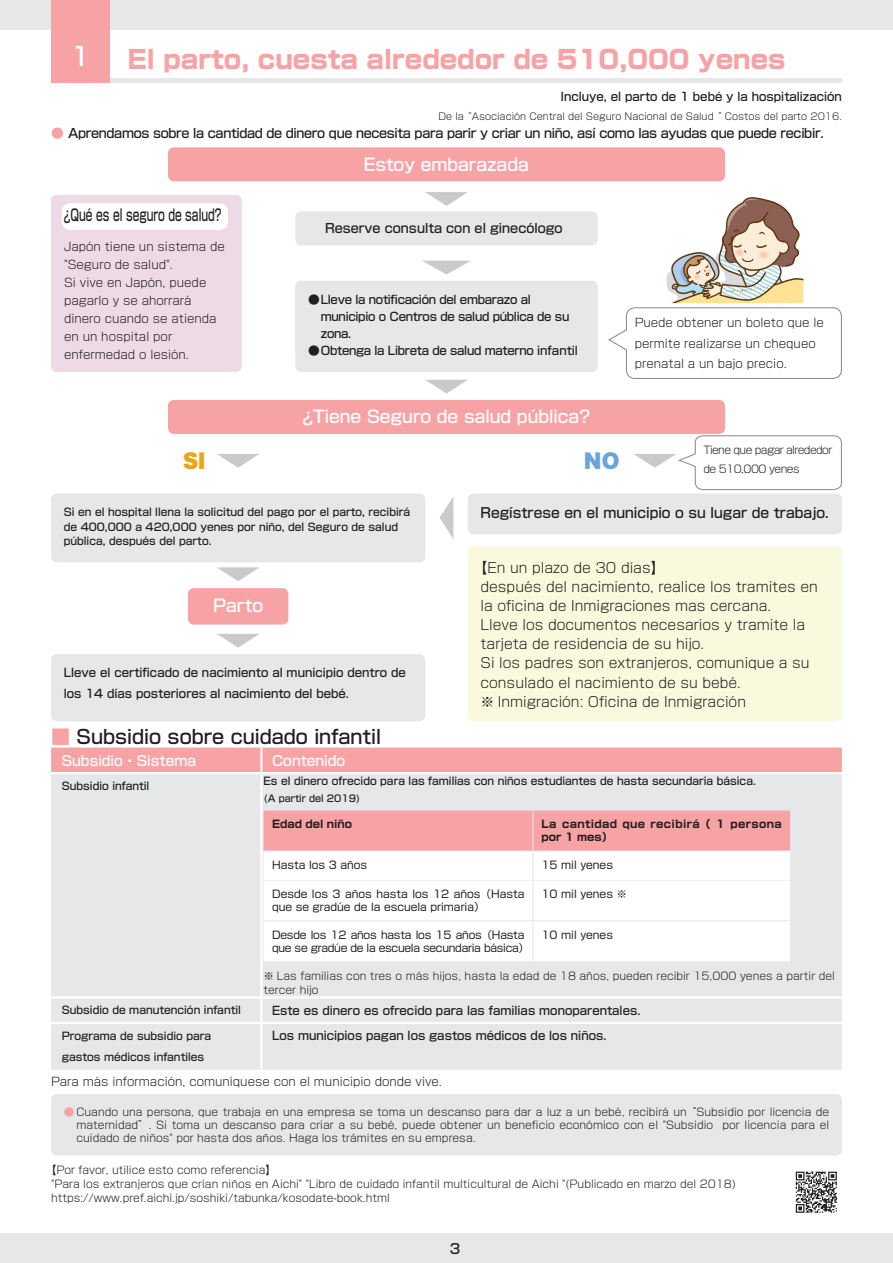
<style>
.page{position:relative;width:893px;height:1263px;background:#fff}
.page>*{position:absolute;margin:0;border:0;box-sizing:border-box;transform-origin:0 0}
.t1{font:800 25.5px "Shin Go Pro";color:#f7a3a6}
.t2{font:500 25.5px "Shin Go Pro";color:#fff}
.t3{font:500 19.2px "Shin Go Pro";color:#231f20}
.t4{font:19.2px "Hiragino Kaku W9 90 msp RKSJ H";color:#eda416}
.t5{font:19.2px "Hiragino Kaku W9 90 msp RKSJ H";color:#6ba5d8}
.t6{font:500 16.95px "Shin Go Pro";color:#fff}
.t7{font:500 15.9px "Shin Go Pro";color:#231f20;scale:.67 1}
.t8{font:300 13.8px/19.2px "Shin Go Pro";color:#231f20}
.t9{font:500 13.8px "Shin Go Pro";color:#231f20}
.t10{font:500 13.8px "Shin Go Pro";color:#fff}
.t11{font:500 12.75px "Shin Go Pro";letter-spacing:-.025em;color:#231f20}
.t12{font:500 12.75px "Shin Go Pro";color:#231f20}
.t13{font:300 11.7px/18px "Shin Go Pro";color:#231f20}
.t14{font:500 11.7px/20.4px "Shin Go Pro";color:#231f20}
.t15{font:500 11.7px/17px "Shin Go Pro";letter-spacing:-.025em;color:#231f20}
.t16{font:300 10.65px/13.8px "Shin Go Pro";color:#231f20}
.t17{font:500 10.65px/14.9px "Shin Go Pro";color:#231f20}
.t18{font:10.65px/12.8px "Shin Go Pro";color:#231f20}
.t19{font:10.65px/12.8px "Shin Go Pro";letter-spacing:-.025em;color:#231f20}
.t20{font:700 10.65px/12.8px "Shin Go Pro";letter-spacing:.035em;color:#231f20}
.t21{font:300 10.65px/18.6px "Shin Go Pro";letter-spacing:-.055em;color:#231f20}
.t22{font:700 10.65px "Shin Go Pro";color:#231f20}
.t23{font:300 9.6px "Shin Go Pro";color:#231f20}
.t24{font:500 9.6px "Shin Go Pro";color:#231f20}
.s1{font-weight:300;color:#f7a3a6}
.s2{font-weight:300}
.s3{color:#f7a3a6}
</style>
<div class="page">
<div style="left:0;top:0;width:893px;height:30px;background:#e6e7e9"></div>
<div style="left:0;top:1233px;width:893px;height:30px;background:#e6e7e9"></div>
<div style="left:109px;top:78px;width:733px;height:5px;background:#e6e7e9"></div>
<div style="left:168px;top:147px;width:557px;height:34px;background:#f7a3a6;border-radius:6px"></div>
<div style="left:295px;top:211px;width:303px;height:34px;background:#e6e7e9;border-radius:6px"></div>
<div style="left:168px;top:400px;width:557px;height:34px;background:#f7a3a6;border-radius:6px"></div>
<div style="left:51px;top:493px;width:374px;height:69px;background:#e6e7e9;border-radius:6px"></div>
<div style="left:468px;top:493px;width:374px;height:41px;background:#e6e7e9;border-radius:6px"></div>
<div style="left:188px;top:588px;width:100px;height:37px;background:#f7a3a6;border-radius:6px"></div>
<div style="left:51px;top:654px;width:374px;height:67px;background:#e6e7e9;border-radius:6px"></div>
<div style="left:468px;top:546px;width:374px;height:175px;background:#f9fadd;border-radius:6px"></div>
<div style="left:51px;top:1094px;width:791px;height:61px;background:#e6e7e9;border-radius:6px"></div>
<div style="left:51px;top:0;width:58px;height:83px;background:#f7a3a6"></div>
<div style="left:51px;top:195px;width:191px;height:177px;background:#eedae4;border-radius:6px"></div>
<div style="left:62px;top:203px;width:166px;height:27px;background:#fff;border-radius:9px"></div>
<svg style="left:425px;top:192px;width:43px;height:14px"></svg>
<svg style="left:423px;top:261px;width:47px;height:13px"></svg>
<svg style="left:426px;top:380px;width:41px;height:14px"></svg>
<svg style="left:217px;top:634px;width:42px;height:14px"></svg>
<svg style="left:217px;top:567px;width:42px;height:14px"></svg>
<svg style="left:217px;top:454px;width:42px;height:14px"></svg>
<svg style="left:634px;top:435px;width:208px;height:56px"></svg>
<svg style="left:440px;top:497px;width:13px;height:41px"></svg>
<div style="left:51px;top:747px;width:791px;height:25px;background:#f7a3a6"></div>
<div style="left:51px;top:774px;width:791px;height:296px;background:#e6e7e9"></div>
<hr style="left:260px;top:747px;width:2px;height:25px;background:#fff">
<hr style="left:260px;top:774px;width:2px;height:222px;background:#fff">
<hr style="left:260px;top:998px;width:2px;height:24px;background:#fff">
<hr style="left:51px;top:1022px;width:210px;height:2px;background:#fff">
<hr style="left:261px;top:1022px;width:581px;height:2px;background:#fff">
<hr style="left:260px;top:1024px;width:2px;height:46px;background:#fff">
<hr style="left:51px;top:996px;width:210px;height:2px;background:#fff">
<hr style="left:261px;top:996px;width:581px;height:2px;background:#fff">
<svg style="left:264px;top:881px;width:526px;height:80px"></svg>
<svg style="left:264px;top:810px;width:526px;height:70px"></svg>
<hr style="left:533px;top:881px;width:1px;height:39px;background:#e6e7e9">
<hr style="left:264px;top:920px;width:269px;height:1px;background:#e6e7e9">
<hr style="left:533px;top:920px;width:257px;height:1px;background:#e6e7e9">
<hr style="left:533px;top:921px;width:1px;height:40px;background:#e6e7e9">
<hr style="left:264px;top:880px;width:269px;height:1px;background:#f2f3f4">
<hr style="left:533px;top:880px;width:257px;height:1px;background:#f2f3f4">
<div style="left:295px;top:281px;width:303px;height:91px;background:#e6e7e9;border-radius:6px"></div>
<svg style="left:608px;top:197px;width:234px;height:182px"></svg>
<svg style="left:796px;top:1172px;width:41px;height:41px"></svg>
<h1 class="t2" style="left:71px;top:36px;width:21px">1</h1>
<h1 class="t1" style="left:128px;top:40px;width:660px">El parto, cuesta alrededor de 510,000 yenes</h1>
<p class="t14" style="left:560px;top:85px;width:283px">Incluye, el parto de 1 bebé y la hospitalización</p>
<p class="t11" style="left:51px;top:123px;width:774px"><span class="s1">●</span> Aprendamos sobre la cantidad de dinero que necesita para parir y criar un niño, así como las ayudas que puede recibir.</p>
<h3 class="t6" style="left:364px;top:150px;width:167px">Estoy embarazada</h3>
<p class="t23" style="left:438px;top:108px;width:405px">De la “Asociación Central del Seguro Nacional de Salud “ Costos del parto 2016.</p>
<h3 class="t7" style="left:64px;top:202px;width:237px">¿Qué es el seguro de salud?</h3>
<p class="t13" style="left:64px;top:236px;width:162px">Japón tiene un sistema de "Seguro de salud".<br>Si vive en Japón, puede pagarlo y se ahorrará dinero cuando se atienda en un hospital por enfermedad o lesión.</p>
<p class="t12" style="left:325px;top:217px;width:239px">Reserve consulta con el ginecólogo</p>
<p class="t15" style="left:321px;top:290px;width:250px;text-indent:-13px"><span class="s2">●</span>Lleve la notificación del embarazo al municipio o Centros de salud pública de su zona.</p>
<p class="t15" style="left:308px;top:341px;width:271px"><span class="s2">●</span>Obtenga la Libreta de salud materno infantil</p>
<h3 class="t6" style="left:302px;top:403px;width:289px">¿Tiene Seguro de salud pública?</h3>
<h2 class="t4" style="left:183px;top:450px;width:24px">SI</h2>
<h2 class="t5" style="left:583px;top:450px;width:39px">ＮＯ</h2>
<p class="t13" style="left:635px;top:311px;width:191px;line-height:20.4px">Puede obtener un boleto que le permite realizarse un chequeo prenatal a un bajo precio.</p>
<p class="t21" style="left:703px;top:439px;width:130px">Tiene que pagar alrededor de 510,000 yenes</p>
<p class="t17" style="left:64px;top:503px;width:348px">Si en el hospital llena la solicitud del pago por el parto, recibirá de 400,000 a 420,000 yenes por niño, del Seguro de salud pública, después del parto.</p>
<p class="t9" style="left:480px;top:502px;width:350px">Regístrese en el municipio o su lugar de trabajo.</p>
<h3 class="t6" style="left:213px;top:591px;width:51px">Parto</h3>
<p class="t14" style="left:64px;top:661px;width:344px">Lleve el certificado de nacimiento al municipio dentro de los 14 días posteriores al nacimiento del bebé.</p>
<h2 class="t3" style="left:51px;top:721px;width:331px"><span class="s3">■</span> Subsidio sobre cuidado infantil</h2>
<p class="t8" style="left:480px;top:556px;width:339px;text-indent:-7px">【En un plazo de 30 días】<br>después del nacimiento, realice los tramites en la oficina de Inmigraciones mas cercana.<br>Lleve los documentos necesarios y tramite la tarjeta de residencia de su hijo.<br>Si los padres son extranjeros, comunique a su consulado el nacimiento de su bebé.<br>※ Inmigración: Oficina de Inmigración</p>
<p class="t10" style="left:62px;top:749px;width:136px">Subsidio・Sistema</p>
<p class="t10" style="left:272px;top:749px;width:75px">Contenido</p>
<p class="t17" style="left:62px;top:777px;width:89px">Subsidio infantil</p>
<p class="t17" style="left:264px;top:772px;width:494px">Es el dinero ofrecido para las familias con niños estudiantes de hasta secundaria básica.</p>
<p class="t24" style="left:264px;top:791px;width:98px">(A partir del 2019)</p>
<p class="t22" style="left:272px;top:816px;width:92px">Edad del niño　</p>
<p class="t20" style="left:542px;top:817px;width:242px">La cantidad que recibirá（ 1 persona por 1 mes）</p>
<p class="t18" style="left:272px;top:857px;width:97px">Hasta los 3 años</p>
<p class="t18" style="left:542px;top:857px;width:73px">15 mil yenes</p>
<p class="t18" style="left:272px;top:887px;width:254px">Desde los 3 años hasta los 12 años（Hasta que se gradúe de la escuela primaria）</p>
<p class="t18" style="left:542px;top:887px;width:87px">10 mil yenes ※</p>
<p class="t19" style="left:272px;top:927px;width:259px">Desde los 12 años hasta los 15 años（Hasta que se gradúe de la escuela secundaria básica）</p>
<p class="t18" style="left:542px;top:927px;width:73px">10 mil yenes</p>
<p class="t16" style="left:264px;top:968px;width:573px">※ Las familias con tres o más hijos, hasta la edad de 18 años, pueden recibir 15,000 yenes a partir del tercer hijo</p>
<p class="t17" style="left:62px;top:1001px;width:181px">Subsidio de manutención infantil</p>
<p class="t14" style="left:272px;top:999px;width:370px">Este es dinero es ofrecido para las familias monoparentales.</p>
<p class="t17" style="left:62px;top:1024px;width:151px;line-height:21.3px">Programa de subsidio para gastos médicos infantiles</p>
<p class="t14" style="left:272px;top:1024px;width:336px">Los municipios pagan los gastos médicos de los niños.</p>
<p class="t13" style="left:51px;top:1071px;width:392px">Para más información, comuníquese con el municipio donde vive.</p>
<p class="t16" style="left:77px;top:1104px;width:754px;line-height:12.8px;text-align:justify;text-indent:-13px"><span class="s3">●</span> Cuando una persona, que trabaja en una empresa se toma un descanso para dar a luz a un bebé, recibirá un “Subsidio por licencia de maternidad”. Si toma un descanso para criar a su bebé, puede obtener un beneficio económico con el "Subsidio por licencia para el cuidado de niños" por hasta dos años. Haga los trámites en su empresa.</p>
<p class="t16" style="left:51px;top:1162px;width:686px;text-indent:-5px">【Por favor, utilice esto como referencia】　<br>"Para los extranjeros que crían niños en Aichi" "Libro de cuidado infantil multicultural de Aichi "(Publicado en marzo del 2018) https://www.pref.aichi.jp/soshiki/tabunka/kosodate-book.html　　　</p>
<p class="t9" style="left:448px;top:1238px;width:15px">３</p>
</div>
